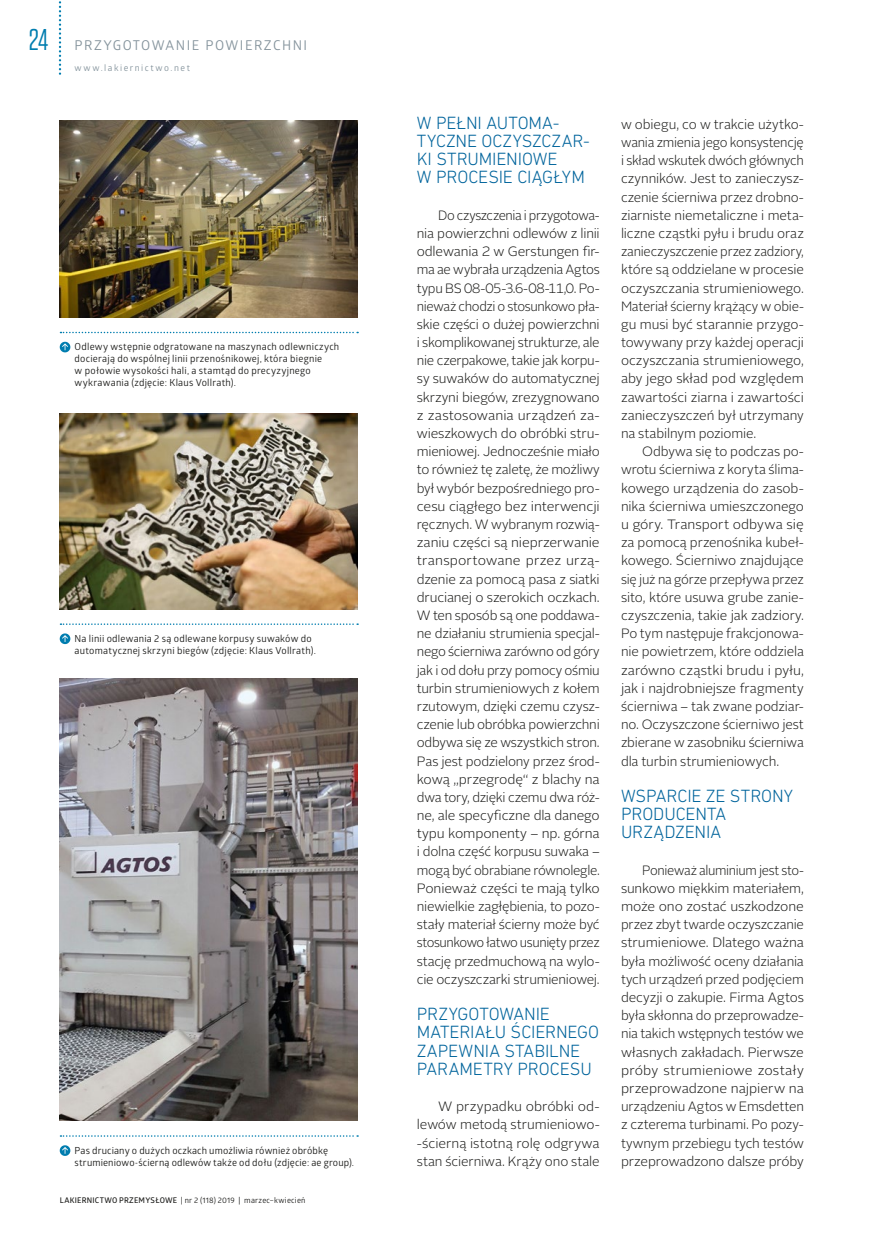
<style>
.page{position:relative;width:872px;height:1234px;background:#fff}
.page>*{position:absolute;margin:0;border:0;box-sizing:border-box;transform-origin:0 0}
.t1{font:30px "Tungsten";color:#007daf}
.t2{font:300 18px/18.1px "DIN Next LT Pro";letter-spacing:-.005em;color:#00649c}
.t3{font:300 13.5px/18.1px "Alright Sans";letter-spacing:-.01em;color:#1a1a18;text-align:justify;scale:.96 1}
.t4{font:300 13.5px/18.1px "Alright Sans";letter-spacing:-.01em;color:#1a1a18;text-align:justify}
.t5{font:13.5px "Glober";letter-spacing:.11em;color:#83929b}
.t6{font:9.75px/12px "Glober";letter-spacing:.02em;color:#1a1a18}
.t7{font:9px "Glober";letter-spacing:.165em;color:#83929b}
.t8{font:7.8px "Glober";letter-spacing:.025em;color:#1a1a18}
.s1{font-weight:600}
</style>
<div class="page">
<img style="left:60px;top:121px;width:298px;height:196px">
<img style="left:60px;top:413px;width:298px;height:196px">
<img style="left:60px;top:678px;width:298px;height:442px">
<svg style="left:60px;top:332px;width:298px;height:1px"></svg>
<svg style="left:60px;top:342px;width:10px;height:10px"></svg>
<svg style="left:60px;top:623px;width:298px;height:1px"></svg>
<svg style="left:60px;top:633px;width:10px;height:11px"></svg>
<svg style="left:60px;top:1135px;width:298px;height:1px"></svg>
<svg style="left:60px;top:1145px;width:10px;height:10px"></svg>
<svg style="left:59px;top:1px;width:2px;height:74px"></svg>
<h1 class="t1" style="left:29px;top:24px;width:21px">24</h1>
<p class="t5" style="left:75px;top:36px;width:234px">PRZYGOTOWANIE POWIERZCHNI</p>
<p class="t7" style="left:75px;top:61px;width:117px">www.lakiernictwo.net</p>
<p class="t6" style="left:75px;top:340px;width:266px">Odlewy wstępnie odgratowane na maszynach odlewniczych docierają do wspólnej linii przenośnikowej, która biegnie<br>w połowie wysokości hali, a stamtąd do precyzyjnego wykrawania (zdjęcie: Klaus Vollrath).</p>
<p class="t6" style="left:75px;top:632px;width:243px">Na linii odlewania 2 są odlewane korpusy suwaków do automatycznej skrzyni biegów (zdjęcie: Klaus Vollrath).</p>
<p class="t6" style="left:75px;top:1143px;width:281px">Pas druciany o dużych oczkach umożliwia również obróbkę strumieniowo-ścierną odlewów także od dołu (zdjęcie: ae group).</p>
<p class="t8" style="left:60px;top:1194px;width:247px"><span class="s1">LAKIERNICTWO PRZEMYSŁOWE</span> | nr 2 (118) 2019 | marzec–kwiecień</p>
<h2 class="t2" style="left:417px;top:113px;width:175px">W PEŁNI AUTOMA-<br>TYCZNE OCZYSZCZAR-<br>KI STRUMIENIOWE<br>W PROCESIE CIĄGŁYM</h2>
<p class="t3" style="left:417px;top:206px;width:192px;text-indent:21px">Do czyszczenia i przygotowa&shy;nia powierzchni odlewów z linii odlewania 2 w Gerstungen fir&shy;ma ae wybrała urządzenia Agtos typu BS 08-05-3.6-08-11,0. Po&shy;nieważ chodzi o stosunkowo pła&shy;skie części o dużej powierzchni i skomplikowanej strukturze, ale nie czerpakowe, takie jak korpu&shy;sy suwaków do automatycznej skrzyni biegów, zrezygnowano z zastosowania urządzeń za&shy;wieszkowych do obróbki stru&shy;mieniowej. Jednocześnie miało to również tę zaletę, że możliwy był wybór bezpośredniego pro&shy;cesu ciągłego bez interwencji ręcznych. W wybranym rozwią&shy;zaniu części są nieprzerwanie transportowane przez urzą&shy;dzenie za pomocą pasa z siatki drucianej o szerokich oczkach.<br>W ten sposób są one poddawa&shy;ne działaniu strumienia specjal&shy;nego ścierniwa zarówno od góry jak i od dołu przy pomocy ośmiu turbin strumieniowych z kołem rzutowym, dzięki czemu czysz&shy;czenie lub obróbka powierzchni odbywa się ze wszystkich stron.<br>Pas jest podzielony przez środ&shy;kową „przegrodę“ z blachy na dwa tory, dzięki czemu dwa róż&shy;ne, ale specyficzne dla danego typu komponenty – np. górna i dolna część korpusu suwaka – mogą być obrabiane równolegle.<br>Ponieważ części te mają tylko niewielkie zagłębienia, to pozo&shy;stały materiał ścierny może być stosunkowo łatwo usunięty przez stację przedmuchową na wylo&shy;cie oczyszczarki strumieniowej.</p>
<h2 class="t2" style="left:417px;top:1004px;width:184px">PRZYGOTOWANIE<br>MATERIAŁU ŚCIERNEGO<br>ZAPEWNIA STABILNE<br>PARAMETRY PROCESU</h2>
<p class="t4" style="left:417px;top:1097px;width:184px;text-indent:21px">W przypadku obróbki od&shy;lewów metodą strumieniowo--ścierną istotną rolę odgrywa stan ścierniwa. Krąży ono stale</p>
<p class="t4" style="left:621px;top:115px;width:184px">w obiegu, co w trakcie użytko&shy;wania zmienia jego konsystencję i skład wskutek dwóch głównych czynników. Jest to zanieczysz&shy;czenie ścierniwa przez drobno&shy;ziarniste niemetaliczne i meta&shy;liczne cząstki pyłu i brudu oraz zanieczyszczenie przez zadziory, które są oddzielane w procesie oczyszczania strumieniowego.<br>Materiał ścierny krążący w obie&shy;gu musi być starannie przygo&shy;towywany przy każdej operacji oczyszczania strumieniowego, aby jego skład pod względem zawartości ziarna i zawartości zanieczyszczeń był utrzymany na stabilnym poziomie.</p>
<p class="t4" style="left:621px;top:442px;width:184px;text-indent:21px">Odbywa się to podczas po&shy;wrotu ścierniwa z koryta ślima&shy;kowego urządzenia do zasob&shy;nika ścierniwa umieszczonego u góry. Transport odbywa się za pomocą przenośnika kubeł&shy;kowego. Ścierniwo znajdujące się już na górze przepływa przez sito, które usuwa grube zanie&shy;czyszczenia, takie jak zadziory.<br>Po tym następuje frakcjonowa&shy;nie powietrzem, które oddziela zarówno cząstki brudu i pyłu, jak i najdrobniejsze fragmenty ścierniwa – tak zwane podziar&shy;no. Oczyszczone ścierniwo jest zbierane w zasobniku ścierniwa dla turbin strumieniowych.</p>
<h2 class="t2" style="left:621px;top:786px;width:174px">WSPARCIE ZE STRONY<br>PRODUCENTA<br>URZĄDZENIA</h2>
<p class="t3" style="left:621px;top:860px;width:192px;text-indent:21px">Ponieważ aluminium jest sto&shy;sunkowo miękkim materiałem, może ono zostać uszkodzone przez zbyt twarde oczyszczanie strumieniowe. Dlatego ważna była możliwość oceny działania tych urządzeń przed podjęciem decyzji o zakupie. Firma Agtos była skłonna do przeprowadze&shy;nia takich wstępnych testów we własnych zakładach. Pierwsze próby strumieniowe zostały przeprowadzone najpierw na urządzeniu Agtos w Emsdetten z czterema turbinami. Po pozy&shy;tywnym przebiegu tych testów przeprowadzono dalsze próby</p>
</div>
